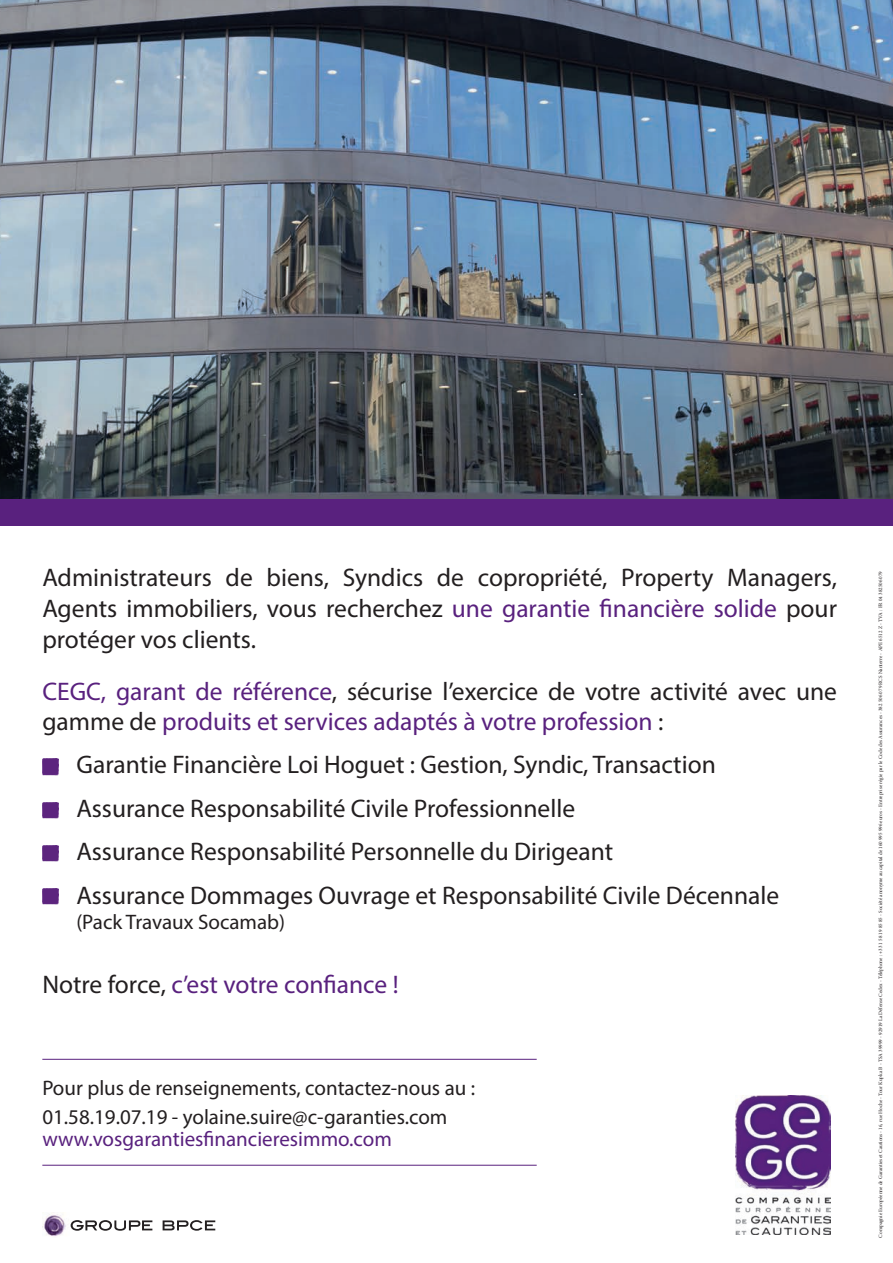
<style>
.page{position:relative;width:893px;height:1263px;background:#fff}
.page>*{position:absolute;margin:0;border:0;box-sizing:border-box;transform-origin:0 0}
.t1{font:25.5px/43.3px "Myriad Pro";color:#231f20;text-align:justify}
.t2{font:25.5px/30.6px "Myriad Pro";color:#59217e}
.t3{font:21px/29.4px "Myriad Pro";color:#231f20}
.t4{font:21px "Myriad Pro";color:#59217e}
.t5{font:5.25px "Minion Pro";color:#231f20}
.s1{color:#59217e}
.s2{color:#231f20}
</style>
<div class="page">
<img style="left:0;top:0;width:893px;height:499px">
<div style="left:0;top:499px;width:893px;height:26px;background:#59217e"></div>
<img style="left:736px;top:1095px;width:94px;height:139px">
<img style="left:42px;top:1213px;width:24px;height:23px">
<svg style="left:163px;top:1220px;width:52px;height:11px"></svg>
<hr style="left:42px;top:1059px;width:495px;height:1px;background:#59217e">
<hr style="left:42px;top:1165px;width:495px;height:1px;background:#59217e">
<img style="left:42px;top:759px;width:17px;height:16px">
<img style="left:42px;top:802px;width:17px;height:16px">
<img style="left:42px;top:845px;width:17px;height:17px">
<img style="left:42px;top:888px;width:17px;height:17px">
<svg style="left:71px;top:1220px;width:81px;height:11px"></svg>
<p class="t1" style="left:42px;top:562px;width:796px;line-height:30.6px">Administrateurs de biens, Syndics de copropriété, Property Managers, Agents immobiliers, vous recherchez <span class="s1">une garantie financière solide</span> pour protéger vos clients.</p>
<p class="t2" style="left:42px;top:675px;width:796px">CEGC, garant de référence<span class="s2">, sécurise l’exercice de votre activité avec une gamme de</span> produits et services adaptés à votre profession <span class="s2">:</span></p>
<p class="t1" style="left:76px;top:743px;width:704px;text-align:left">Garantie Financière Loi Hoguet : Gestion, Syndic, Transaction Assurance Responsabilité Civile Professionnelle<br>Assurance Responsabilité Personnelle du Dirigeant<br>Assurance Dommages Ouvrage et Responsabilité Civile Décennale</p>
<p class="t3" style="left:76px;top:907px;width:210px">(Pack Travaux Socamab)</p>
<p class="t2" style="left:42px;top:969px;width:358px"><span class="s2">Notre force,</span> c’est votre confiance !</p>
<p class="t3" style="left:42px;top:1072px;width:434px">Pour plus de renseignements, contactez-nous au :<br>01.58.19.07.19 - yolaine.suire@c-garanties.com</p>
<p class="t4" style="left:42px;top:1125px;width:351px">www.vosgarantiesfinancieresimmo.com</p>
<p class="t5" style="left:877px;top:1237px;width:668px;rotate:-90deg">Compagnie Européenne de Garanties et Cautions - 16, rue Hoche - Tour Kupka B - TSA 39999 - 92919 La Défense Cedex - Téléphone : +33 1 58 19 85 85 - Société anonyme au capital de 160 995 996 euros - Entreprise régie par le Code des Assurances - 382 506 079 RCS Nanterre - APE 6512 Z - TVA : FR 04 382506 079</p>
</div>
